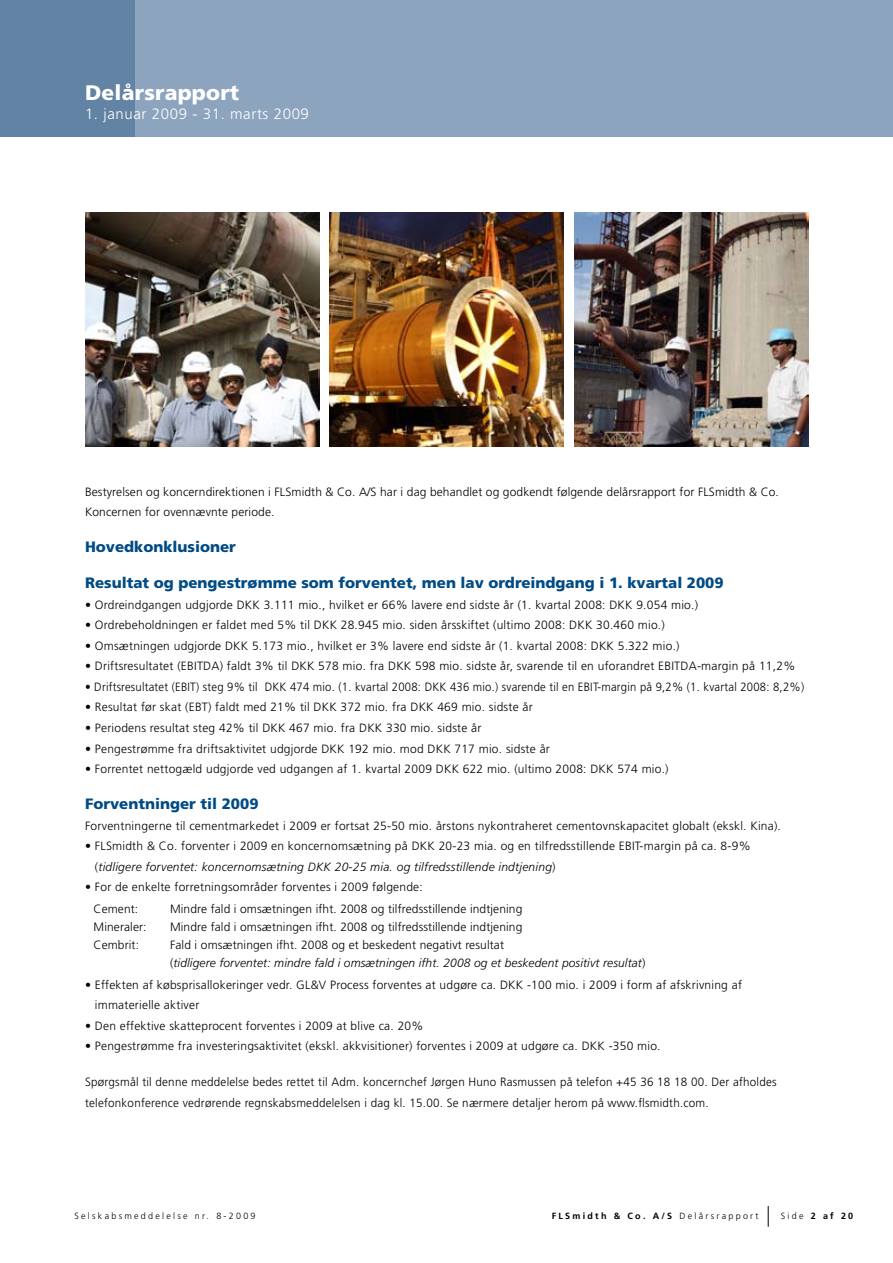
<style>
.page{position:relative;width:893px;height:1263px;background:#fff}
.page>*{position:absolute;margin:0;border:0;box-sizing:border-box;transform-origin:0 0}
.t1{font:900 21px "Frutiger";letter-spacing:.01em;color:#fff}
.t2{font:900 15px "Frutiger";color:#004b85}
.t3{font:300 15px "Frutiger";letter-spacing:.04em;color:#fff}
.t4{font:300 12px/20.5px "Frutiger";letter-spacing:.02em;color:#000}
.t5{font:italic 300 12px/18px "Frutiger";letter-spacing:.01em;color:#000}
.t6{font:300 12px "Frutiger";letter-spacing:.02em;color:#000;scale:.94 1}
.t7{font:700 9px "Frutiger";letter-spacing:.25em;color:#000}
.t8{font:300 9px "Frutiger";letter-spacing:.25em;color:#000}
.s1{font-style:italic}
.s2{font-style:normal}
.s3{font-weight:300}
</style>
<div class="page">
<div style="left:0;top:0;width:893px;height:136px;background:#8da4bf"></div>
<div style="left:0;top:0;width:134px;height:136px;background:#6283a4"></div>
<svg style="left:768px;top:1206px;width:1px;height:21px"></svg>
<img style="left:85px;top:213px;width:234px;height:234px">
<img style="left:330px;top:213px;width:234px;height:234px">
<img style="left:574px;top:213px;width:234px;height:234px">
<h1 class="t1" style="left:85px;top:80px;width:156px">Delårsrapport</h1>
<p class="t3" style="left:85px;top:106px;width:225px">1. januar 2009 - 31. marts 2009</p>
<p class="t4" style="left:85px;top:481px;width:695px">Bestyrelsen og koncerndirektionen i FLSmidth &amp; Co. A/S har i dag behandlet og godkendt følgende delårsrapport for FLSmidth &amp; Co.<br>Koncernen for ovennævnte periode.</p>
<p class="t2" style="left:85px;top:538px;width:152px">Hovedkonklusioner</p>
<p class="t2" style="left:85px;top:574px;width:640px">Resultat og pengestrømme som forventet, men lav ordreindgang i 1. kvartal 2009</p>
<p class="t4" style="left:85px;top:594px;width:615px">• Ordreindgangen udgjorde DKK 3.111 mio., hvilket er 66% lavere end sidste år (1. kvartal 2008: DKK 9.054 mio.)</p>
<p class="t4" style="left:85px;top:615px;width:581px">• Ordrebeholdningen er faldet med 5% til DKK 28.945 mio. siden årsskiftet (ultimo 2008: DKK 30.460 mio.)</p>
<p class="t4" style="left:85px;top:635px;width:596px">• Omsætningen udgjorde DKK 5.173 mio., hvilket er 3% lavere end sidste år (1. kvartal 2008: DKK 5.322 mio.)</p>
<p class="t4" style="left:85px;top:656px;width:712px">• Driftsresultatet (EBITDA) faldt 3% til DKK 578 mio. fra DKK 598 mio. sidste år, svarende til en uforandret EBITDA-margin på 11,2%</p>
<p class="t6" style="left:85px;top:680px;width:766px">• Driftsresultatet (EBIT) steg 9% til DKK 474 mio. (1. kvartal 2008: DKK 436 mio.) svarende til en EBIT-margin på 9,2% (1. kvartal 2008: 8,2%)</p>
<p class="t4" style="left:85px;top:697px;width:449px">• Resultat før skat (EBT) faldt med 21% til DKK 372 mio. fra DKK 469 mio. sidste år</p>
<p class="t4" style="left:85px;top:717px;width:398px">• Periodens resultat steg 42% til DKK 467 mio. fra DKK 330 mio. sidste år</p>
<p class="t4" style="left:85px;top:738px;width:466px">• Pengestrømme fra driftsaktivitet udgjorde DKK 192 mio. mod DKK 717 mio. sidste år</p>
<p class="t4" style="left:85px;top:759px;width:585px">• Forrentet nettogæld udgjorde ved udgangen af 1. kvartal 2009 DKK 622 mio. (ultimo 2008: DKK 574 mio.)</p>
<p class="t2" style="left:85px;top:795px;width:175px">Forventninger til 2009</p>
<p class="t4" style="left:85px;top:815px;width:697px">Forventningerne til cementmarkedet i 2009 er fortsat 25-50 mio. årstons nykontraheret cementovnskapacitet globalt (ekskl. Kina).</p>
<p class="t4" style="left:95px;top:836px;width:657px;text-indent:-10px">• FLSmidth &amp; Co. forventer i 2009 en koncernomsætning på DKK 20-23 mia. og en tilfredsstillende EBIT-margin på ca. 8-9% (<span class="s1">tidligere forventet: koncernomsætning DKK 20-25 mia. og tilfredsstillende indtjening</span>)</p>
<p class="t4" style="left:85px;top:877px;width:339px">• For de enkelte forretningsområder forventes i 2009 følgende:</p>
<p class="t4" style="left:94px;top:898px;width:46px">Cement:</p>
<p class="t4" style="left:170px;top:898px;width:354px">Mindre fald i omsætningen ifht. 2008 og tilfredsstillende indtjening</p>
<p class="t4" style="left:94px;top:916px;width:55px">Mineraler:</p>
<p class="t4" style="left:170px;top:916px;width:354px">Mindre fald i omsætningen ifht. 2008 og tilfredsstillende indtjening</p>
<p class="t4" style="left:94px;top:934px;width:47px">Cembrit:</p>
<p class="t5" style="left:170px;top:936px;width:477px"><span class="s2">Fald i omsætningen ifht. 2008 og et beskedent negativt resultat<br>(</span>tidligere forventet: mindre fald i omsætningen ifht. 2008 og et beskedent positivt resultat<span class="s2">)</span></p>
<p class="t4" style="left:95px;top:974px;width:649px;text-indent:-10px">• Effekten af købsprisallokeringer vedr. GL&amp;V Process forventes at udgøre ca. DKK -100 mio. i 2009 i form af afskrivning af immaterielle aktiver</p>
<p class="t4" style="left:85px;top:1015px;width:340px">• Den effektive skatteprocent forventes i 2009 at blive ca. 20%</p>
<p class="t4" style="left:85px;top:1036px;width:577px">• Pengestrømme fra investeringsaktivitet (ekskl. akkvisitioner) forventes i 2009 at udgøre ca. DKK -350 mio.</p>
<p class="t4" style="left:85px;top:1072px;width:693px">Spørgsmål til denne meddelelse bedes rettet til Adm. koncernchef Jørgen Huno Rasmussen på telefon +45 36 18 18 00. Der afholdes telefonkonference vedrørende regnskabsmeddelelsen i dag kl. 15.00. Se nærmere detaljer herom på www.flsmidth.com.</p>
<p class="t8" style="left:74px;top:1211px;width:183px">Selskabsmeddelelse nr. 8-2009</p>
<p class="t7" style="left:552px;top:1210px;width:208px">FLSmidth &amp; Co. A/S <span class="s3">Delårsrapport</span></p>
<p class="t7" style="left:781px;top:1210px;width:74px"><span class="s3">Side</span> 2 af 20</p>
</div>
